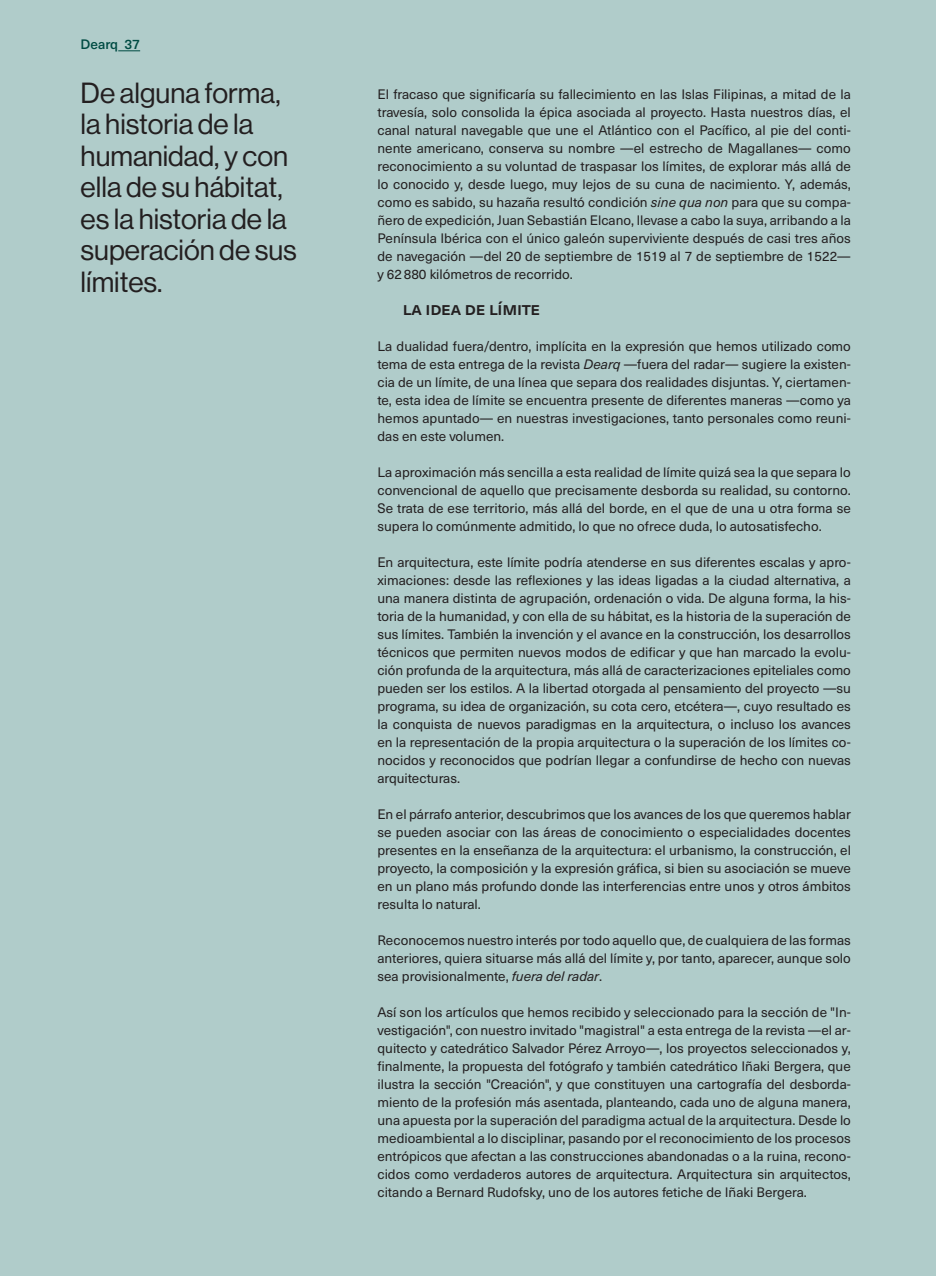
<style>
.page{position:relative;width:936px;height:1276px;background:#fff}
.page>*{position:absolute;margin:0;border:0;box-sizing:border-box;transform-origin:0 0}
.destacado{font:28.5px/31.5px "N Haas Grotesk DS Pro 55 Rg";color:#231f20}
.titulos{font:500 18px "Neue Haas Unica W1 G";letter-spacing:-.01em;color:#231f20}
.cuerpo{font:13.5px/18px "Neue Haas Unica W1 G";color:#231f20;text-align:justify}
.t1{font:500 13.5px "Neue Haas Unica W1 G";color:#004b43}
.s1{font-style:italic}
</style>
<div class="page">
<div style="left:0;top:0;width:935px;height:1276px;background:#b0ccca"></div>
<svg style="left:118px;top:50px;width:22px;height:1px"></svg>
<p class="t1" style="left:81px;top:35px;width:61px">Dearq 37</p>
<p class="destacado" style="left:81px;top:77px;width:218px">De alguna forma, la historia de la humanidad, y con ella de su hábitat, es la historia de la superación de sus límites.</p>
<p class="cuerpo" style="left:377px;top:84px;width:475px">El fracaso que significaría su fallecimiento en las Islas Filipinas, a mitad de la travesía, solo consolida la épica asociada al proyecto. Hasta nuestros días, el canal natural navegable que une el Atlántico con el Pacífico, al pie del conti&shy;nente americano, conserva su nombre —el estrecho de Magallanes— como reconocimiento a su voluntad de traspasar los límites, de explorar más allá de lo conocido y, desde luego, muy lejos de su cuna de nacimiento. Y, además, como es sabido, su hazaña resultó condición <span class="s1">sine qua non</span> para que su compa&shy;ñero de expedición, Juan Sebastián Elcano, llevase a cabo la suya, arribando a la Península Ibérica con el único galeón superviviente después de casi tres años de navegación —del 20 de septiembre de 1519 al 7 de septiembre de 1522— y 62880 kilómetros de recorrido.</p>
<p class="titulos" style="left:403px;top:295px;width:138px">la idea de límite</p>
<p class="cuerpo" style="left:377px;top:336px;width:475px">La dualidad fuera/dentro, implícita en la expresión que hemos utilizado como tema de esta entrega de la revista <span class="s1">Dearq</span> —fuera del radar— sugiere la existen&shy;cia de un límite, de una línea que separa dos realidades disjuntas. Y, ciertamen&shy;te, esta idea de límite se encuentra presente de diferentes maneras —como ya hemos apuntado— en nuestras investigaciones, tanto personales como reuni&shy;das en este volumen.</p>
<p class="cuerpo" style="left:377px;top:462px;width:475px">La aproximación más sencilla a esta realidad de límite quizá sea la que separa lo convencional de aquello que precisamente desborda su realidad, su contorno.<br>Se trata de ese territorio, más allá del borde, en el que de una u otra forma se supera lo comúnmente admitido, lo que no ofrece duda, lo autosatisfecho.</p>
<p class="cuerpo" style="left:377px;top:552px;width:475px">En arquitectura, este límite podría atenderse en sus diferentes escalas y apro&shy;ximaciones: desde las reflexiones y las ideas ligadas a la ciudad alternativa, a una manera distinta de agrupación, ordenación o vida. De alguna forma, la his&shy;toria de la humanidad, y con ella de su hábitat, es la historia de la superación de sus límites. También la invención y el avance en la construcción, los desarrollos técnicos que permiten nuevos modos de edificar y que han marcado la evolu&shy;ción profunda de la arquitectura, más allá de caracterizaciones epiteliales como pueden ser los estilos. A la libertad otorgada al pensamiento del proyecto —su programa, su idea de organización, su cota cero, etcétera—, cuyo resultado es la conquista de nuevos paradigmas en la arquitectura, o incluso los avances en la representación de la propia arquitectura o la superación de los límites co&shy;nocidos y reconocidos que podrían llegar a confundirse de hecho con nuevas arquitecturas.</p>
<p class="cuerpo" style="left:377px;top:804px;width:475px">En el párrafo anterior, descubrimos que los avances de los que queremos hablar se pueden asociar con las áreas de conocimiento o especialidades docentes presentes en la enseñanza de la arquitectura: el urbanismo, la construcción, el proyecto, la composición y la expresión gráfica, si bien su asociación se mueve en un plano más profundo donde las interferencias entre unos y otros ámbitos resulta lo natural.</p>
<p class="cuerpo" style="left:377px;top:930px;width:475px">Reconocemos nuestro interés por todo aquello que, de cualquiera de las formas anteriores, quiera situarse más allá del límite y, por tanto, aparecer, aunque solo sea provisionalmente, <span class="s1">fuera del radar</span>.</p>
<p class="cuerpo" style="left:377px;top:1002px;width:475px">Así son los artículos que hemos recibido y seleccionado para la sección de "In&shy;vestigación", con nuestro invitado "magistral" a esta entrega de la revista —el ar&shy;quitecto y catedrático Salvador Pérez Arroyo—, los proyectos seleccionados y, finalmente, la propuesta del fotógrafo y también catedrático Iñaki Bergera, que ilustra la sección "Creación", y que constituyen una cartografía del desborda&shy;miento de la profesión más asentada, planteando, cada uno de alguna manera, una apuesta por la superación del paradigma actual de la arquitectura. Desde lo medioambiental a lo disciplinar, pasando por el reconocimiento de los procesos entrópicos que afectan a las construcciones abandonadas o a la ruina, recono&shy;cidos como verdaderos autores de arquitectura. Arquitectura sin arquitectos, citando a Bernard Rudofsky, uno de los autores fetiche de Iñaki Bergera.</p>
</div>
